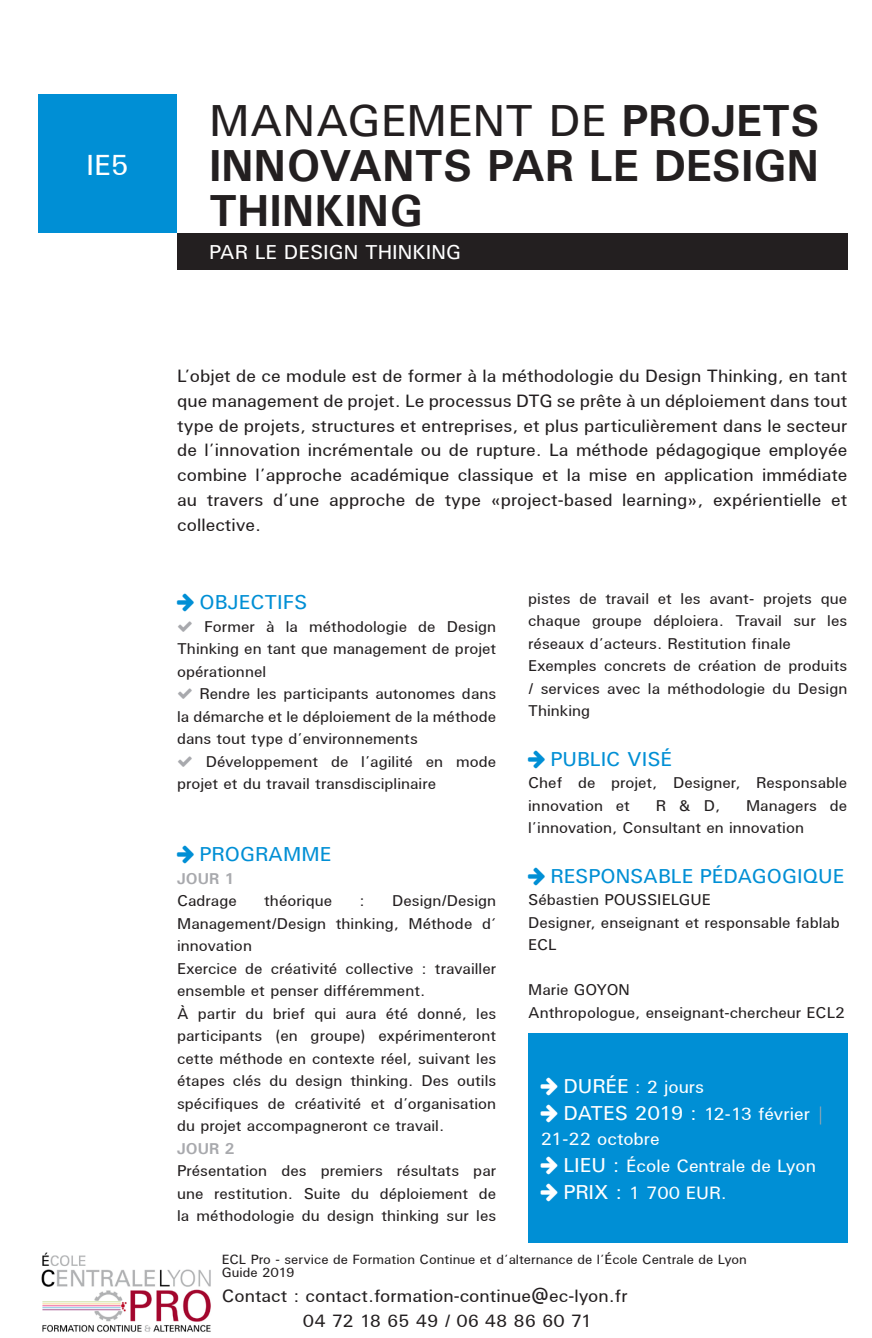
<style>
.page{position:relative;width:872px;height:1338px;background:#fff}
.page>*{position:absolute;margin:0;border:0;box-sizing:border-box;transform-origin:0 0}
.t1{font:700 45px/45px "U001";color:#231f20;text-align:justify}
.t2{font:29.25px "U001";color:#fff}
.t3{font:20.25px "U001";color:#008fd5}
.t4{font:20.25px "U001";color:#fff}
.t5{font:18px/24.8px "U001";color:#231f20;text-align:justify}
.t6{font:18px/24.8px "U001";color:#fff}
.t7{font:15.75px/22.5px "U001";color:#231f20;text-align:justify}
.t8{font:700 15.75px "U001";color:#a8a9ad}
.t9{font:13.5px "U001";color:#231f20}
.s1{font-weight:400}
.s2{font-size:20.25px}
.s3{color:#a8a9ad}
</style>
<div class="page">
<div style="left:177px;top:233px;width:670px;height:37px;background:#231f20"></div>
<div style="left:38px;top:94px;width:139px;height:139px;background:#008fd5"></div>
<div style="left:528px;top:1033px;width:319px;height:209px;background:#008fd5"></div>
<img style="left:41px;top:1252px;width:170px;height:80px">
<p class="t2" style="left:86px;top:146px;width:45px">IE5</p>
<p class="t1" style="left:209px;top:97px;width:611px"><span class="s1">MANAGEMENT DE</span> PROJETS INNOVANTS PAR LE DESIGN THINKING</p>
<p class="t4" style="left:209px;top:239px;width:254px">PAR LE DESIGN THINKING</p>
<p class="t5" style="left:177px;top:363px;width:671px">L’objet de ce module est de former à la méthodologie du Design Thinking, en tant que management de projet. Le processus DTG se prête à un déploiement dans tout type de projets, structures et entreprises, et plus particulièrement dans le secteur de l’innovation incrémentale ou de rupture. La méthode pédagogique employée combine l’approche académique classique et la mise en application immédiate au travers d’une approche de type «project-based learning», expérientielle et collective.</p>
<p class="t3" style="left:199px;top:589px;width:109px">OBJECTIFS</p>
<p class="t7" style="left:177px;top:614px;width:320px;text-indent:27px">Former à la méthodologie de Design Thinking en tant que management de projet opérationnel</p>
<p class="t7" style="left:177px;top:682px;width:320px;text-indent:22px">Rendre les participants autonomes dans la démarche et le déploiement de la méthode dans tout type d’environnements</p>
<p class="t7" style="left:177px;top:749px;width:320px;text-indent:29px">Développement de l’agilité en mode projet et du travail transdisciplinaire</p>
<p class="t3" style="left:199px;top:841px;width:133px">PROGRAMME</p>
<p class="t8" style="left:177px;top:868px;width:59px">JOUR 1</p>
<p class="t7" style="left:177px;top:889px;width:61px">Cadrage</p>
<p class="t7" style="left:264px;top:889px;width:70px">théorique</p>
<p class="t7" style="left:359px;top:889px;width:7px">:</p>
<p class="t7" style="left:177px;top:889px;width:320px;text-indent:215px">Design/Design Management/Design thinking, Méthode d‘ innovation</p>
<p class="t7" style="left:177px;top:956px;width:320px">Exercice de créativité collective : travailler ensemble et penser différemment.</p>
<p class="t7" style="left:177px;top:1001px;width:320px">À partir du brief qui aura été donné, les participants (en groupe) expérimenteront cette méthode en contexte réel, suivant les étapes clés du design thinking. Des outils spécifiques de créativité et d’organisation du projet accompagneront ce travail.</p>
<p class="t8" style="left:177px;top:1138px;width:59px">JOUR 2</p>
<p class="t7" style="left:177px;top:1159px;width:320px">Présentation des premiers résultats par une restitution. Suite du déploiement de la méthodologie du design thinking sur les</p>
<p class="t7" style="left:528px;top:587px;width:320px">pistes de travail et les avant- projets que chaque groupe déploiera. Travail sur les réseaux d’acteurs. Restitution finale</p>
<p class="t7" style="left:528px;top:654px;width:320px">Exemples concrets de création de produits / services avec la méthodologie du Design Thinking</p>
<p class="t3" style="left:550px;top:746px;width:123px">PUBLIC VISÉ</p>
<p class="t7" style="left:528px;top:771px;width:320px">Chef de projet, Designer, Responsable innovation et</p>
<p class="t7" style="left:655px;top:794px;width:66px">R &amp; D,</p>
<p class="t7" style="left:528px;top:794px;width:320px;text-indent:218px">Managers de l’innovation, Consultant en innovation</p>
<p class="t3" style="left:550px;top:863px;width:295px">RESPONSABLE PÉDAGOGIQUE</p>
<p class="t7" style="left:528px;top:888px;width:184px">Sébastien POUSSIELGUE</p>
<p class="t7" style="left:528px;top:911px;width:313px">Designer, enseignant et responsable fablab<br>ECL</p>
<p class="t7" style="left:528px;top:978px;width:103px">Marie GOYON</p>
<p class="t7" style="left:528px;top:1001px;width:318px">Anthropologue, enseignant-chercheur ECL2</p>
<p class="t6" style="left:563px;top:1074px;width:142px"><span class="s2">DURÉE</span> : 2 jours</p>
<p class="t6" style="left:541px;top:1101px;width:285px;text-indent:22px"><span class="s2">DATES 2019 :</span> 12-13 février <span class="s3">|<br></span>21-22 octobre</p>
<p class="t6" style="left:563px;top:1153px;width:254px"><span class="s2">LIEU :</span> École Centrale de Lyon</p>
<p class="t6" style="left:563px;top:1180px;width:165px"><span class="s2">PRIX :</span> 1 700 EUR.</p>
<p class="t9" style="left:222px;top:1250px;width:526px">ECL Pro - service de Formation Continue et d’alternance de l’École Centrale de Lyon</p>
<p class="t9" style="left:222px;top:1264px;width:74px">Guide 2019</p>
<p class="t5" style="left:222px;top:1283px;width:407px">Contact : contact.formation-continue@ec-lyon.fr</p>
<p class="t5" style="left:303px;top:1308px;width:291px">04 72 18 65 49 / 06 48 86 60 71</p>
</div>
